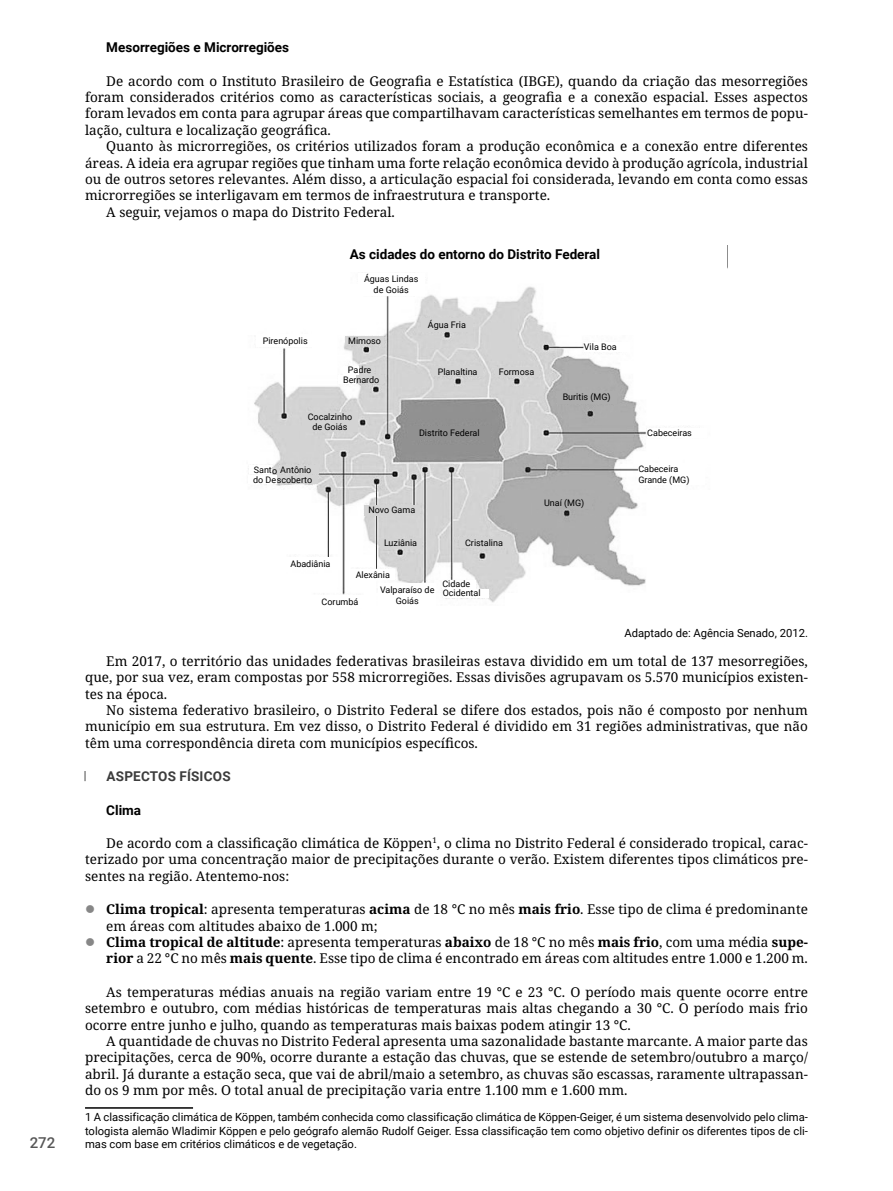
<style>
.page{position:relative;width:893px;height:1191px;background:#fff}
.page>*{position:absolute;margin:0;border:0;box-sizing:border-box;transform-origin:0 0}
.t1{font:500 15px "Roboto";color:#575757}
.Parágrafos{font:13.5px/16.4px "Noto Serif";color:#000;text-align:justify}
.Nota_de_Roda_Pé{font:700 13.5px "Roboto";color:#000}
.Subtópico{font:700 13.5px "Roboto";color:#000}
.Tópico{font:700 13.5px "Roboto";letter-spacing:.015em;color:#3c3c3c}
.Nota_de_Roda_Pé-2{font:11.25px/13.5px "Roboto";color:#000;text-align:justify}
.Nota_de_Roda_Pé-3{font:9px/10.8px "Roboto";color:#000;text-align:center}
.s1{font-weight:700}
</style>
<div class="page">
<svg style="left:84px;top:771px;width:2px;height:10px"></svg>
<img style="left:248px;top:286px;width:440px;height:317px">
<div style="left:408px;top:426px;width:82px;height:13px;background:#919191"></div>
<div style="left:537px;top:496px;width:55px;height:12px;background:#adadad"></div>
<div style="left:557px;top:391px;width:59px;height:12px;background:#adadad"></div>
<div style="left:495px;top:367px;width:43px;height:9px;background:#d3d3d3"></div>
<div style="left:584px;top:342px;width:45px;height:10px;background:#fff"></div>
<div style="left:647px;top:428px;width:59px;height:10px;background:#fff"></div>
<div style="left:638px;top:464px;width:66px;height:21px;background:#fff"></div>
<div style="left:358px;top:273px;width:66px;height:22px;background:#fff"></div>
<div style="left:256px;top:334px;width:58px;height:13px;background:#fff"></div>
<div style="left:282px;top:557px;width:57px;height:12px;background:#fff"></div>
<div style="left:345px;top:336px;width:39px;height:9px;background:#d4d4d4"></div>
<div style="left:359px;top:366px;width:15px;height:8px;background:#d4d4d4"></div>
<div style="left:343px;top:366px;width:15px;height:8px;background:#fff"></div>
<div style="left:338px;top:376px;width:18px;height:8px;background:#fff"></div>
<div style="left:249px;top:465px;width:23px;height:9px;background:#fff"></div>
<div style="left:248px;top:475px;width:28px;height:8px;background:#fff"></div>
<div style="left:356px;top:375px;width:28px;height:9px;background:#d4d4d4"></div>
<div style="left:280px;top:465px;width:38px;height:9px;background:#d4d4d4"></div>
<div style="left:272px;top:467px;width:6px;height:7px;background:#d4d4d4"></div>
<div style="left:277px;top:475px;width:40px;height:9px;background:#d4d4d4"></div>
<div style="left:311px;top:595px;width:58px;height:13px;background:#fff"></div>
<div style="left:351px;top:569px;width:44px;height:11px;background:#fff"></div>
<div style="left:379px;top:583px;width:57px;height:23px;background:#fff"></div>
<div style="left:442px;top:580px;width:33px;height:8px;background:#fff"></div>
<div style="left:443px;top:589px;width:45px;height:8px;background:#fff"></div>
<div style="left:421px;top:318px;width:51px;height:14px;background:#d3d3d3"></div>
<div style="left:433px;top:366px;width:50px;height:10px;background:#d3d3d3"></div>
<div style="left:459px;top:537px;width:50px;height:10px;background:#d3d3d3"></div>
<div style="left:380px;top:537px;width:42px;height:11px;background:#d3d3d3"></div>
<div style="left:364px;top:504px;width:55px;height:11px;background:#d3d3d3"></div>
<div style="left:302px;top:412px;width:55px;height:19px;background:#d3d3d3"></div>
<hr style="left:85px;top:1107px;width:108px;height:1px;background:#000">
<p class="t1" style="left:30px;top:1132px;width:27px">272</p>
<p class="Subtópico" style="left:106px;top:38px;width:184px">Mesorregiões e Microrregiões</p>
<p class="Parágrafos" style="left:85px;top:73px;width:724px;text-indent:21px">De acordo com o Instituto Brasileiro de Geografia e Estatística (IBGE), quando da criação das mesorregiões foram considerados critérios como as características sociais, a geografia e a conexão espacial. Esses aspectos foram levados em conta para agrupar áreas que compartilhavam características semelhantes em termos de popu&shy;lação, cultura e localização geográfica.</p>
<p class="Parágrafos" style="left:85px;top:138px;width:724px;text-indent:21px">Quanto às microrregiões, os critérios utilizados foram a produção econômica e a conexão entre diferentes áreas. A ideia era agrupar regiões que tinham uma forte relação econômica devido à produção agrícola, industrial ou de outros setores relevantes. Além disso, a articulação espacial foi considerada, levando em conta como essas microrregiões se interligavam em termos de infraestrutura e transporte.</p>
<p class="Parágrafos" style="left:106px;top:204px;width:290px">A seguir, vejamos o mapa do Distrito Federal.</p>
<p class="Nota_de_Roda_Pé" style="left:350px;top:245px;width:252px">As cidades do entorno do Distrito Federal</p>
<p class="Nota_de_Roda_Pé-3" style="left:263px;top:335px;width:46px">Pirenópolis</p>
<p class="Nota_de_Roda_Pé-3" style="left:364px;top:273px;width:56px">Águas Lindas de Goiás</p>
<p class="Nota_de_Roda_Pé-3" style="left:348px;top:335px;width:34px">Mimoso</p>
<p class="Nota_de_Roda_Pé-3" style="left:348px;top:364px;width:25px">Padre</p>
<p class="Nota_de_Roda_Pé-3" style="left:343px;top:374px;width:38px">Bernardo</p>
<p class="Nota_de_Roda_Pé-3" style="left:428px;top:319px;width:39px">Água Fria</p>
<p class="Nota_de_Roda_Pé-3" style="left:438px;top:366px;width:41px">Planaltina</p>
<p class="Nota_de_Roda_Pé-3" style="left:308px;top:411px;width:46px">Cocalzinho de Goiás</p>
<p class="Nota_de_Roda_Pé-3" style="left:419px;top:427px;width:62px">Distrito Federal</p>
<p class="Nota_de_Roda_Pé-3" style="left:499px;top:366px;width:37px">Formosa</p>
<p class="Nota_de_Roda_Pé-3" style="left:584px;top:341px;width:34px">Vila Boa</p>
<p class="Nota_de_Roda_Pé-3" style="left:563px;top:391px;width:49px">Buritis (MG)</p>
<p class="Nota_de_Roda_Pé-3" style="left:254px;top:464px;width:59px">Santo Antônio</p>
<p class="Nota_de_Roda_Pé-3" style="left:253px;top:474px;width:61px">do Descoberto</p>
<p class="Nota_de_Roda_Pé-3" style="left:290px;top:557px;width:42px">Abadiânia</p>
<p class="Nota_de_Roda_Pé-3" style="left:368px;top:504px;width:48px">Novo Gama</p>
<p class="Nota_de_Roda_Pé-3" style="left:384px;top:537px;width:35px">Luziânia</p>
<p class="Nota_de_Roda_Pé-3" style="left:465px;top:537px;width:39px">Cristalina</p>
<p class="Nota_de_Roda_Pé-3" style="left:356px;top:569px;width:36px">Alexânia</p>
<p class="Nota_de_Roda_Pé-3" style="left:380px;top:584px;width:56px">Valparaíso de<br>Goiás</p>
<p class="Nota_de_Roda_Pé-3" style="left:322px;top:596px;width:38px">Corumbá</p>
<p class="Nota_de_Roda_Pé-3" style="left:442px;top:578px;width:29px">Cidade</p>
<p class="Nota_de_Roda_Pé-3" style="left:443px;top:587px;width:39px">Ocidental</p>
<p class="Nota_de_Roda_Pé-3" style="left:544px;top:496px;width:42px">Unaí (MG)</p>
<p class="Nota_de_Roda_Pé-3" style="left:647px;top:427px;width:46px">Cabeceiras</p>
<p class="Nota_de_Roda_Pé-3" style="left:638px;top:463px;width:41px">Cabeceira</p>
<p class="Nota_de_Roda_Pé-3" style="left:638px;top:474px;width:53px">Grande (MG)</p>
<p class="Nota_de_Roda_Pé-2" style="left:624px;top:626px;width:185px">Adaptado de: Agência Senado, 2012.</p>
<p class="Parágrafos" style="left:85px;top:653px;width:724px;text-indent:21px">Em 2017, o território das unidades federativas brasileiras estava dividido em um total de 137 mesorregiões, que, por sua vez, eram compostas por 558 microrregiões. Essas divisões agrupavam os 5.570 municípios existen&shy;tes na época.</p>
<p class="Parágrafos" style="left:85px;top:702px;width:724px;text-indent:21px">No sistema federativo brasileiro, o Distrito Federal se difere dos estados, pois não é composto por nenhum município em sua estrutura. Em vez disso, o Distrito Federal é dividido em 31 regiões administrativas, que não têm uma correspondência direta com municípios específicos.</p>
<p class="Tópico" style="left:107px;top:767px;width:126px">ASPECTOS FÍSICOS</p>
<p class="Subtópico" style="left:106px;top:800px;width:36px">Clima</p>
<p class="Parágrafos" style="left:85px;top:835px;width:724px;text-indent:21px">De acordo com a classificação climática de Köppen<sup>1</sup>, o clima no Distrito Federal é considerado tropical, carac&shy;terizado por uma concentração maior de precipitações durante o verão. Existem diferentes tipos climáticos pre&shy;sentes na região. Atentemo-nos:</p>
<p class="Parágrafos" style="left:106px;top:901px;width:703px"><span class="s1">Clima tropical</span>: apresenta temperaturas <span class="s1">acima</span> de 18 °C no mês <span class="s1">mais frio</span>. Esse tipo de clima é predominante em áreas com altitudes abaixo de 1.000 m;</p>
<p class="Parágrafos" style="left:106px;top:934px;width:703px"><span class="s1">Clima tropical de altitude</span>: apresenta temperaturas <span class="s1">abaixo</span> de 18 °C no mês <span class="s1">mais frio</span>, com uma média <span class="s1">supe&shy;rior</span> a 22 °C no mês <span class="s1">mais quente</span>. Esse tipo de clima é encontrado em áreas com altitudes entre 1.000 e 1.200 m.</p>
<p class="Parágrafos" style="left:85px;top:984px;width:724px;text-indent:21px">As temperaturas médias anuais na região variam entre 19 °C e 23 °C. O período mais quente ocorre entre setembro e outubro, com médias históricas de temperaturas mais altas chegando a 30 °C. O período mais frio ocorre entre junho e julho, quando as temperaturas mais baixas podem atingir 13 °C.</p>
<p class="Parágrafos" style="left:85px;top:1033px;width:724px;text-indent:21px">A quantidade de chuvas no Distrito Federal apresenta uma sazonalidade bastante marcante. A maior parte das precipitações, cerca de 90%, ocorre durante a estação das chuvas, que se estende de setembro/outubro a março/ abril. Já durante a estação seca, que vai de abril/maio a setembro, as chuvas são escassas, raramente ultrapassan&shy;do os 9 mm por mês. O total anual de precipitação varia entre 1.100 mm e 1.600 mm.</p>
<p class="Nota_de_Roda_Pé-2" style="left:85px;top:1110px;width:724px">1 A classificação climática de Köppen, também conhecida como classificação climática de Köppen-Geiger, é um sistema desenvolvido pelo clima&shy;tologista alemão Wladimir Köppen e pelo geógrafo alemão Rudolf Geiger. Essa classificação tem como objetivo definir os diferentes tipos de cli&shy;mas com base em critérios climáticos e de vegetação.</p>
</div>
